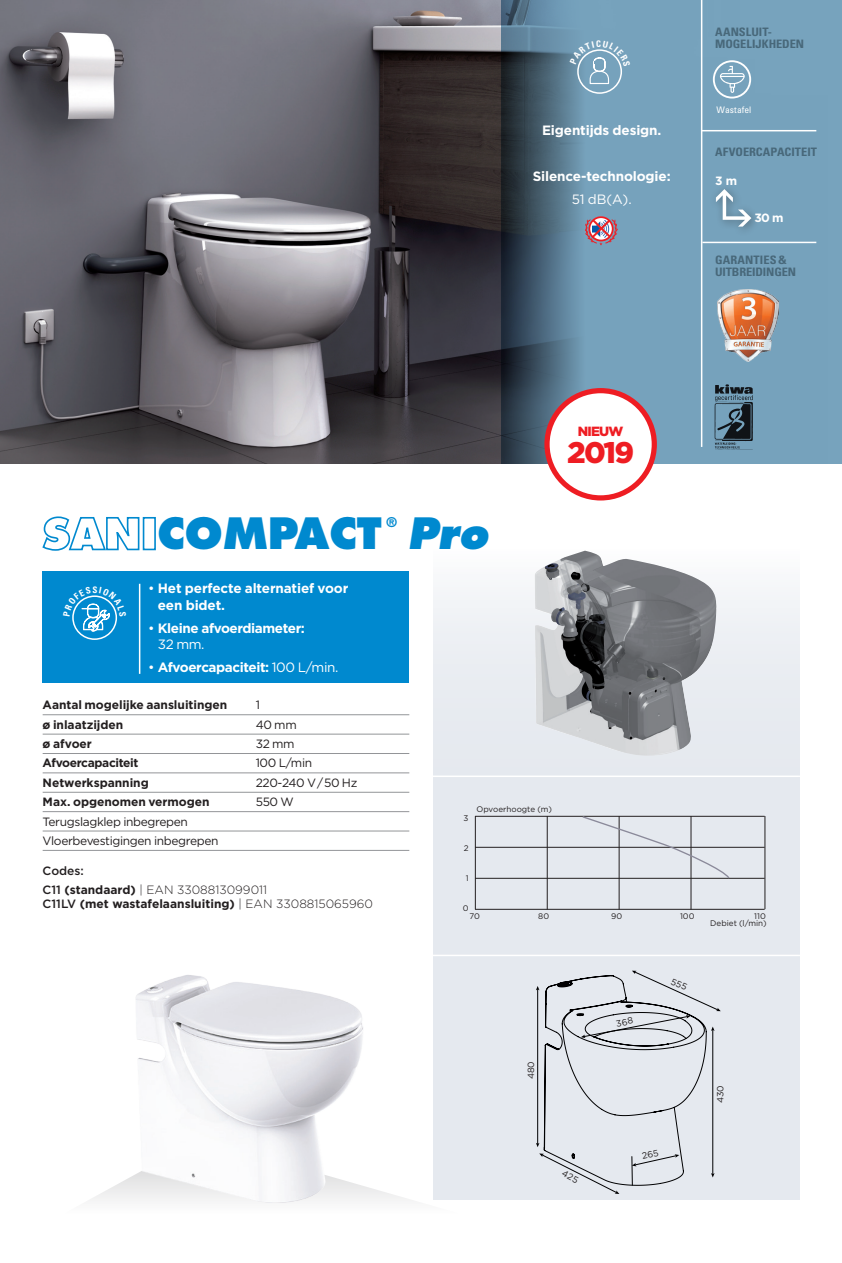
<style>
.page{position:relative;width:842px;height:1263px;background:#fff}
.page>*{position:absolute;margin:0;border:0;box-sizing:border-box;transform-origin:0 0}
.t1{font:800 42px "Futura Std";letter-spacing:-.005em;color:#0089cf}
.t2{font:italic 800 42px "Futura Std";color:#0089cf}
.t3{font:900 29.85px "Gotham";color:#ee1d23}
.t4{font:700 13.5px/16.5px "Gotham";letter-spacing:-.01em;color:#fff}
.t5{font:700 13.5px/16.5px "Gotham";letter-spacing:-.03em;color:#fff}
.t6{font:13.5px "Gotham";color:#fff}
.t7{font:900 13.35px "Gotham";letter-spacing:-.06em;color:#ee1d23}
.t8{font:800 13.05px "Futura Std";color:#0089cf}
.t9{font:700 12px "Gotham";letter-spacing:-.005em;color:#231f20}
.t10{font:12px/19.4px "Gotham";letter-spacing:-.03em;color:#231f20}
.t11{font:300 12px/18.6px "Gotham";color:#231f20}
.t12{font:700 12px "Gotham";letter-spacing:-.03em;color:#231f20}
.t13{font:700 12px "Gotham";color:#fff}
.t14{font:700 condensed 11.7px/12px "Univers LT Std";letter-spacing:-.005em;color:#48687a;scale:1.06 1}
.t15{font:condensed 9px "Univers LT Std";letter-spacing:.005em;color:#fff;scale:1.06 1}
.t16{font:9px "Gotham";color:#231f20}
.t17{font:8.1px/7.2px "Gotham";color:#231f20;text-align:right}
.s1{font-weight:400}
.s2{font-weight:500}
.s3{font-weight:700}
.s4{font-weight:300}
</style>
<div class="page">
<div style="left:433px;top:546px;width:366px;height:654px;background:#e5e9ef"></div>
<img style="left:0;top:0;width:502px;height:463px">
<img style="left:535px;top:551px;width:182px;height:205px">
<img style="left:91px;top:975px;width:302px;height:228px">
<hr style="left:422px;top:775px;width:388px;height:2px;background:#fff">
<hr style="left:422px;top:955px;width:388px;height:1px;background:#fff">
<hr style="left:765px;top:816px;width:1px;height:93px;background:#231f20">
<hr style="left:475px;top:816px;width:1px;height:93px;background:#231f20">
<hr style="left:475px;top:816px;width:290px;height:1px;background:#231f20">
<hr style="left:475px;top:878px;width:290px;height:1px;background:#231f20">
<hr style="left:475px;top:847px;width:290px;height:1px;background:#231f20">
<hr style="left:475px;top:909px;width:290px;height:1px;background:#231f20">
<hr style="left:619px;top:816px;width:1px;height:93px;background:#231f20">
<hr style="left:547px;top:816px;width:1px;height:93px;background:#231f20">
<hr style="left:691px;top:816px;width:1px;height:93px;background:#231f20">
<svg style="left:581px;top:815px;width:150px;height:65px"></svg>
<hr style="left:43px;top:714px;width:366px;height:1px;background:#939598">
<hr style="left:43px;top:734px;width:366px;height:1px;background:#939598">
<hr style="left:43px;top:753px;width:366px;height:1px;background:#939598">
<hr style="left:43px;top:773px;width:366px;height:1px;background:#939598">
<hr style="left:43px;top:792px;width:366px;height:1px;background:#939598">
<hr style="left:43px;top:811px;width:366px;height:1px;background:#939598">
<hr style="left:43px;top:831px;width:366px;height:1px;background:#939598">
<hr style="left:43px;top:850px;width:366px;height:1px;background:#939598">
<svg style="left:42px;top:516px;width:98px;height:35px"></svg>
<div style="left:143px;top:517px;width:13px;height:33px;border:2px solid #0089cf"></div>
<svg style="left:502px;top:0;width:340px;height:463px;background:#6a91a9"></svg>
<div style="left:577px;top:49px;width:45px;height:45px;border:2px solid #fff;border-radius:50%"></div>
<div style="left:713px;top:60px;width:38px;height:39px;border:2px solid #fff;border-radius:50%"></div>
<svg style="left:720px;top:66px;width:25px;height:27px"></svg>
<div style="left:709px;top:183px;width:51px;height:53px;background:#76a2bc"></div>
<svg style="left:716px;top:189px;width:35px;height:38px"></svg>
<hr style="left:701px;top:0;width:1px;height:447px;background:#fff">
<svg style="left:585px;top:216px;width:33px;height:29px"></svg>
<hr style="left:702px;top:130px;width:114px;height:1px;background:#fff">
<hr style="left:702px;top:242px;width:114px;height:1px;background:#fff">
<div style="left:42px;top:571px;width:367px;height:112px;background:#0089cf"></div>
<hr style="left:139px;top:584px;width:1px;height:90px;background:#fff">
<img style="left:718px;top:289px;width:61px;height:72px">
<div style="left:72px;top:595px;width:45px;height:45px;border:2px solid #fff;border-radius:50%"></div>
<img style="left:712px;top:384px;width:44px;height:66px">
<div style="left:547px;top:391px;width:107px;height:107px;background:#fff;border-radius:50%"></div>
<div style="left:544px;top:388px;width:113px;height:112px;border:5px solid #ee1d23;border-radius:50%"></div>
<svg style="left:570px;top:40px;width:60px;height:45px;background:#81a8bf"></svg>
<svg style="left:536px;top:970px;width:185px;height:224px"></svg>
<svg style="left:72px;top:595px;width:46px;height:41px"></svg>
<p class="t14" style="left:715px;top:26px;width:85px">AANSLUIT-<br>MOGELIJKHEDEN</p>
<p class="t4" style="left:542px;top:122px;width:121px">Eigentijds design.</p>
<p class="t4" style="left:533px;top:168px;width:139px">Silence-technologie:</p>
<p class="t6" style="left:572px;top:190px;width:61px">51 dB(A).</p>
<p class="t15" style="left:717px;top:104px;width:34px">Wastafel</p>
<p class="t14" style="left:715px;top:146px;width:98px">AFVOERCAPACITEIT</p>
<p class="t13" style="left:715px;top:173px;width:23px">3 m</p>
<p class="t13" style="left:754px;top:210px;width:31px">30 m</p>
<p class="t14" style="left:715px;top:254px;width:78px">GARANTIES &amp;<br>UITBREIDINGEN</p>
<p class="t7" style="left:578px;top:422px;width:47px">NIEUW</p>
<h2 class="t3" style="left:567px;top:432px;width:68px">2019</h2>
<h1 class="t1" style="left:158px;top:507px;width:226px">COMPACT</h1>
<p class="t8" style="left:387px;top:514px;width:12px">®</p>
<h1 class="t2" style="left:407px;top:507px;width:82px">Pro</h1>
<p class="t4" style="left:158px;top:580px;width:192px;text-indent:-10px"><span class="s1">•</span> Het perfecte alternatief voor een bidet.</p>
<p class="t5" style="left:158px;top:619px;width:149px;text-indent:-10px"><span class="s1">•</span> Kleine afvoerdiameter:<br><span class="s1">32 mm.</span></p>
<p class="t5" style="left:148px;top:659px;width:192px"><span class="s1">•</span> Afvoercapaciteit: <span class="s1">100 L/min.</span></p>
<p class="t9" style="left:43px;top:697px;width:186px">Aantal mogelijke aansluitingen</p>
<p class="t10" style="left:256px;top:695px;width:6px">1</p>
<p class="t9" style="left:43px;top:716px;width:82px">ø inlaatzijden</p>
<p class="t10" style="left:256px;top:714px;width:43px">40 mm</p>
<p class="t9" style="left:43px;top:736px;width:51px">ø afvoer</p>
<p class="t10" style="left:256px;top:734px;width:40px">32 mm</p>
<p class="t12" style="left:43px;top:755px;width:97px">Afvoercapaciteit</p>
<p class="t10" style="left:256px;top:753px;width:58px">100 L/min</p>
<p class="t9" style="left:43px;top:774px;width:108px">Netwerkspanning</p>
<p class="t10" style="left:256px;top:773px;width:103px">220-240 V / 50 Hz</p>
<p class="t9" style="left:43px;top:794px;width:168px">Max. opgenomen vermogen</p>
<p class="t10" style="left:256px;top:792px;width:40px">550 W</p>
<p class="t10" style="left:43px;top:811px;width:177px">Terugslagklep inbegrepen<br>Vloerbevestigingen inbegrepen</p>
<p class="t11" style="left:43px;top:861px;width:226px"><span class="s2">Codes:<br>C11</span> <span class="s3">(standaard)</span> | EAN 3308813099011</p>
<p class="t9" style="left:43px;top:896px;width:332px"><span class="s2">C11LV</span> (met wastafelaansluiting) <span class="s4">| EAN 3308815065960</span></p>
<p class="t17" style="left:464px;top:814px;width:6px">3</p>
<p class="t17" style="left:464px;top:844px;width:6px">2</p>
<p class="t17" style="left:466px;top:874px;width:4px">1</p>
<p class="t17" style="left:463px;top:904px;width:7px">0</p>
<p class="t17" style="left:477px;top:805px;width:77px">Opvoerhoogte (m)</p>
<p class="t17" style="left:469px;top:912px;width:12px">70</p>
<p class="t17" style="left:538px;top:912px;width:12px">80</p>
<p class="t17" style="left:611px;top:912px;width:13px">90</p>
<p class="t17" style="left:680px;top:912px;width:16px">100</p>
<p class="t17" style="left:710px;top:912px;width:58px">110<br>Debiet (l/min)</p>
<p class="t16" style="left:525px;top:1079px;width:20px;rotate:-90deg">480</p>
<p class="t16" style="left:714px;top:1103px;width:20px;rotate:-90deg">430</p>
</div>
